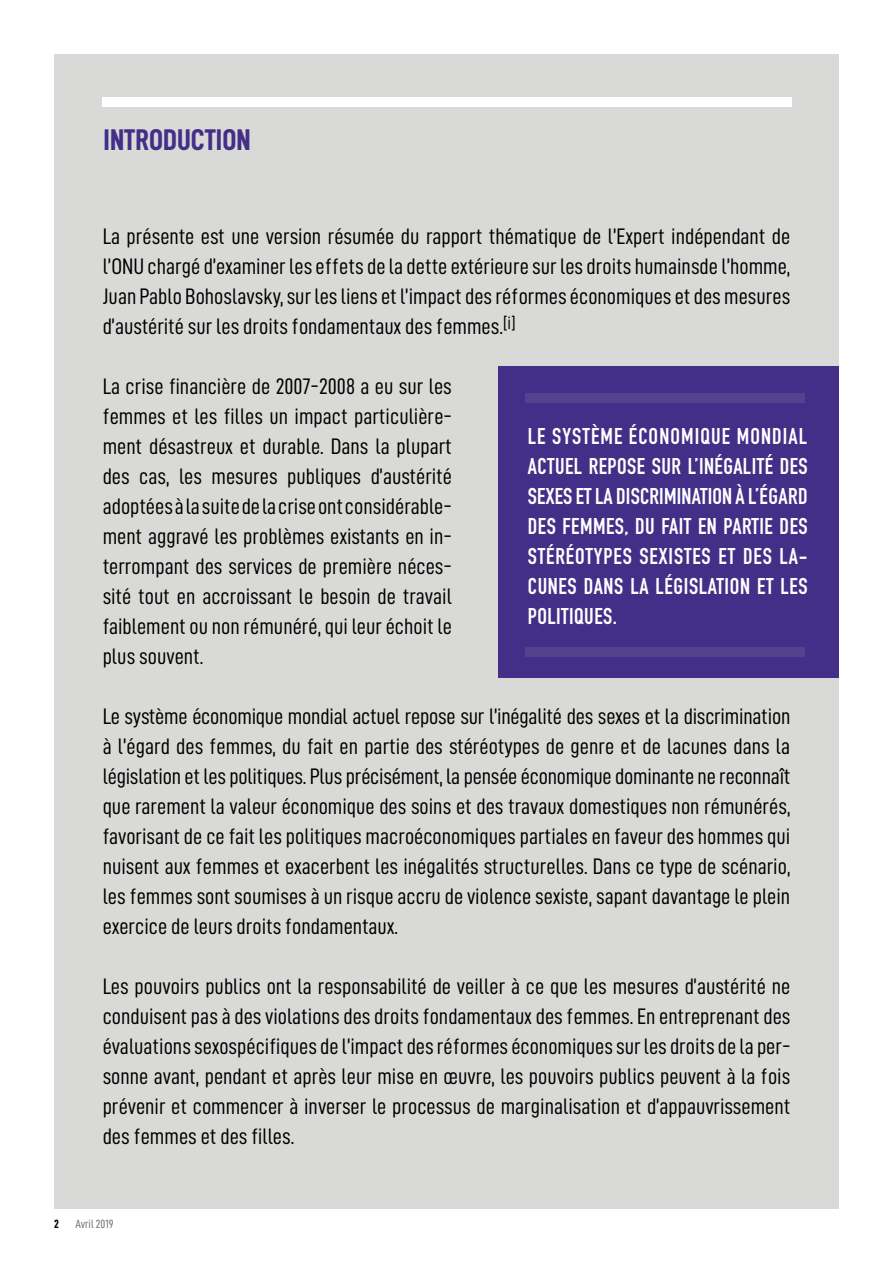
<style>
.page{position:relative;width:893px;height:1263px;background:#fff}
.page>*{position:absolute;margin:0;border:0;box-sizing:border-box;transform-origin:0 0}
.t1{font:30px "D DIN Condensed Bold";color:#432f87}
.t2{font:22.5px/30px "D DIN Condensed";color:#000;text-align:justify}
.t3{font:700 22.5px/30px "DIN Condensed";letter-spacing:.03em;color:#fff;text-align:justify}
.t4{font:12px "D DIN Condensed";color:#6d6e71}
.t5{font:12px "D DIN Condensed Bold";color:#000}
</style>
<div class="page">
<div style="left:54px;top:54px;width:785px;height:1155px;background:#d9dad7"></div>
<div style="left:499px;top:367px;width:340px;height:311px;background:#432f87"></div>
<div style="left:526px;top:647px;width:279px;height:9px;background:#55428f"></div>
<div style="left:526px;top:394px;width:279px;height:9px;background:#55428f"></div>
<div style="left:103px;top:98px;width:689px;height:9px;background:#fff"></div>
<h1 class="t1" style="left:104px;top:123px;width:149px">INTRODUCTION</h1>
<p class="t2" style="left:103px;top:220px;width:689px">La présente est une version résumée du rapport thématique de l’Expert indépendant de l’ONU chargé d’examiner les effets de la dette extérieure sur les droits humainsde l’homme, Juan Pablo Bohoslavsky, sur les liens et l’impact des réformes économiques et des mesures d’austérité sur les droits fondamentaux des femmes.<sup>[i]</sup></p>
<p class="t2" style="left:103px;top:370px;width:351px">La crise financière de 2007-2008 a eu sur les femmes et les filles un impact particulière&shy;ment désastreux et durable. Dans la plupart des cas, les mesures publiques d’austérité adoptées à la suite de la crise ont considérable&shy;ment aggravé les problèmes existants en in&shy;terrompant des services de première néces&shy;sité tout en accroissant le besoin de travail faiblement ou non rémunéré, qui leur échoit le plus souvent.</p>
<p class="t3" style="left:528px;top:420px;width:281px">LE SYSTÈME ÉCONOMIQUE MONDIAL ACTUEL REPOSE SUR L’INÉGALITÉ DES SEXES ET LA DISCRIMINATION À L’ÉGARD DES FEMMES, DU FAIT EN PARTIE DES STÉRÉOTYPES SEXISTES ET DES LA-CUNES DANS LA LÉGISLATION ET LES POLITIQUES.</p>
<p class="t2" style="left:103px;top:700px;width:689px">Le système économique mondial actuel repose sur l’inégalité des sexes et la discrimination à l’égard des femmes, du fait en partie des stéréotypes de genre et de lacunes dans la législation et les politiques. Plus précisément, la pensée économique dominante ne reconnaît que rarement la valeur économique des soins et des travaux domestiques non rémunérés, favorisant de ce fait les politiques macroéconomiques partiales en faveur des hommes qui nuisent aux femmes et exacerbent les inégalités structurelles. Dans ce type de scénario, les femmes sont soumises à un risque accru de violence sexiste, sapant davantage le plein exercice de leurs droits fondamentaux.</p>
<p class="t2" style="left:103px;top:970px;width:689px">Les pouvoirs publics ont la responsabilité de veiller à ce que les mesures d’austérité ne conduisent pas à des violations des droits fondamentaux des femmes. En entreprenant des évaluations sexospécifiques de l’impact des réformes économiques sur les droits de la per&shy;sonne avant, pendant et après leur mise en œuvre, les pouvoirs publics peuvent à la fois prévenir et commencer à inverser le processus de marginalisation et d’appauvrissement des femmes et des filles.</p>
<p class="t5" style="left:54px;top:1217px;width:6px">2</p>
<p class="t4" style="left:75px;top:1217px;width:40px">Avril 2019</p>
</div>
